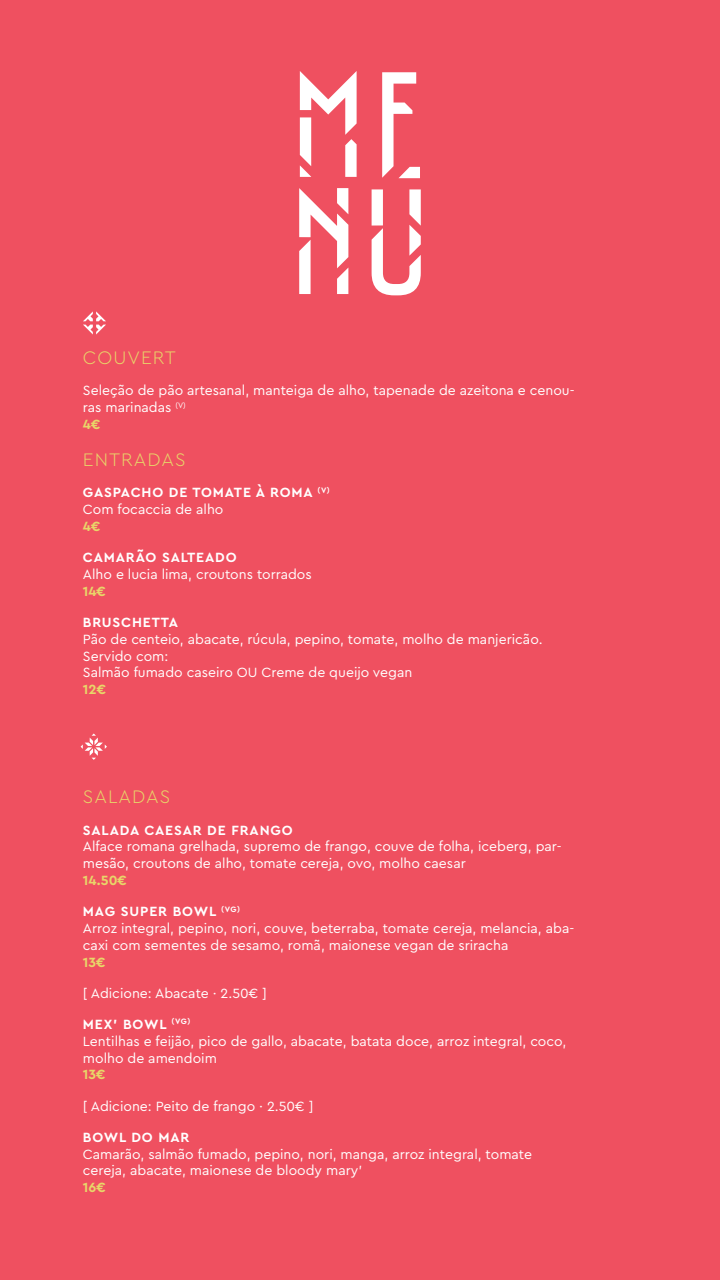
<style>
.page{position:relative;width:720px;height:1280px;background:#ef5060}
.page>*{position:absolute;margin:0;border:0;box-sizing:border-box;transform-origin:0 0}
.t1{font:300 19px "Cera Pro";letter-spacing:.055em;color:#e8d669}
.t2{font:14px/16.8px "Cera Pro";color:#fff}
.t3{font:700 14px/16.8px "Cera Pro";letter-spacing:.06em;color:#fff}
.t4{font:700 14px "Cera Pro";color:#e8d669}
.s1{font-weight:700;color:#e8d669}
.s2{font-weight:400}
.s3{font-weight:700}
</style>
<div class="page">
<svg style="left:81px;top:734px;width:26px;height:26px"></svg>
<svg style="left:83px;top:311px;width:23px;height:24px"></svg>
<svg style="left:382px;top:72px;width:38px;height:106px"></svg>
<svg style="left:372px;top:189px;width:49px;height:106px"></svg>
<svg style="left:300px;top:71px;width:57px;height:106px"></svg>
<svg style="left:299px;top:188px;width:49px;height:106px"></svg>
<h1 class="t1" style="left:83px;top:345px;width:95px">COUVERT</h1>
<p class="t2" style="left:83px;top:382px;width:493px">Seleção de pão artesanal, manteiga de alho, tapenade de azeitona e cenou&shy;ras marinadas <sup>(V)<br></sup><span class="s1">4€</span></p>
<h1 class="t1" style="left:83px;top:447px;width:104px">ENTRADAS</h1>
<p class="t3" style="left:83px;top:484px;width:248px">GASPACHO DE TOMATE À ROMA <sup>(V)<br></sup><span class="s2">Com focaccia de alho</span></p>
<p class="t4" style="left:83px;top:517px;width:19px">4€</p>
<p class="t3" style="left:83px;top:549px;width:155px">CAMARÃO SALTEADO</p>
<p class="t2" style="left:83px;top:565px;width:230px">Alho e lucia lima, croutons torrados</p>
<p class="t4" style="left:83px;top:582px;width:25px">14€</p>
<p class="t3" style="left:83px;top:613px;width:97px">BRUSCHETTA</p>
<p class="t2" style="left:83px;top:630px;width:461px">Pão de centeio, abacate, rúcula, pepino, tomate, molho de manjericão.<br>Servido com:<br>Salmão fumado caseiro OU Creme de queijo vegan</p>
<p class="t4" style="left:83px;top:680px;width:25px">12€</p>
<h1 class="t1" style="left:83px;top:784px;width:89px">SALADAS</h1>
<p class="t3" style="left:83px;top:821px;width:211px">SALADA CAESAR DE FRANGO</p>
<p class="t2" style="left:83px;top:838px;width:480px">Alface romana grelhada, supremo de frango, couve de folha, iceberg, par&shy;mesão, croutons de alho, tomate cereja, ovo, molho caesar</p>
<p class="t4" style="left:83px;top:871px;width:46px">14.50€</p>
<p class="t2" style="left:83px;top:903px;width:493px"><span class="s3">MAG SUPER BOWL</span> <sup>(VG)<br></sup>Arroz integral, pepino, nori, couve, beterraba, tomate cereja, melancia, aba&shy;caxi com sementes de sesamo, romã, maionese vegan de sriracha</p>
<p class="t4" style="left:83px;top:953px;width:24px">13€</p>
<p class="t2" style="left:83px;top:984px;width:186px">[ Adicione: Abacate · 2.50€ ]</p>
<p class="t2" style="left:83px;top:1015px;width:485px"><span class="s3">MEX' BOWL</span> <sup>(VG)<br></sup>Lentilhas e feijão, pico de gallo, abacate, batata doce, arroz integral, coco, molho de amendoim</p>
<p class="t4" style="left:83px;top:1065px;width:24px">13€</p>
<p class="t2" style="left:83px;top:1097px;width:232px">[ Adicione: Peito de frango · 2.50€ ]</p>
<p class="t3" style="left:83px;top:1128px;width:108px">BOWL DO MAR</p>
<p class="t2" style="left:83px;top:1145px;width:451px">Camarão, salmão fumado, pepino, nori, manga, arroz integral, tomate cereja, abacate, maionese de bloody mary'</p>
<p class="t4" style="left:83px;top:1178px;width:24px">16€</p>
</div>
